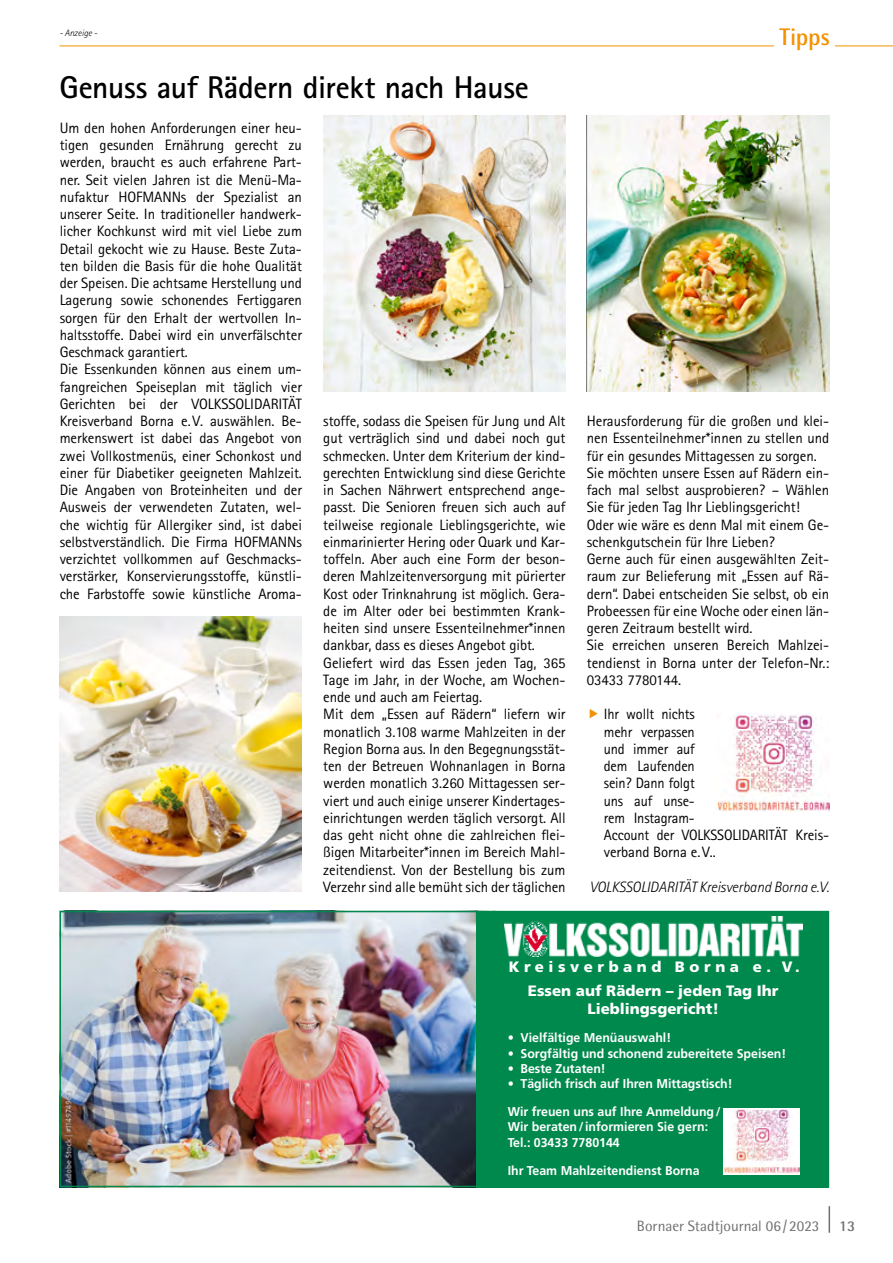
<style>
.page{position:relative;width:893px;height:1263px;background:#fff}
.page>*{position:absolute;margin:0;border:0;box-sizing:border-box;transform-origin:0 0}
.t1{font:700 31.5px "Rotis Sans Serif Std";letter-spacing:-.01em;color:#000}
.t2{font:700 24px "Rotis Semi Sans Std";letter-spacing:-.01em;color:#f39100}
.t3{font:15px/17.2px "Rotis Sans Serif Std";letter-spacing:-.005em;color:#000}
.t4{font:15px/17.2px "Rotis Sans Serif Std";letter-spacing:-.005em;color:#000;scale:.96 1}
.t5{font:900 15px/24.3px "Frutiger";color:#fff;text-align:center}
.t6{font:italic 300 15px "Rotis Sans Serif Std";letter-spacing:-.005em;color:#000}
.t7{font:15px "Rotis Semi Sans Std";color:#6e6e6e}
.t8{font:700 15px "Rotis Semi Sans Std";color:#6e6e6e}
.t9{font:700 12.75px/27.9px "Frutiger";color:#fff}
.t10{font:italic 300 9.15px "Rotis Sans Serif Std";color:#000}
</style>
<div class="page">
<svg style="left:829px;top:1206px;width:1px;height:27px"></svg>
<hr style="left:60px;top:46px;width:833px;height:1px;background:#f39100">
<div style="left:774px;top:28px;width:61px;height:29px;background:#fff"></div>
<img style="left:716px;top:714px;width:113px;height:97px">
<img style="left:587px;top:116px;width:242px;height:276px">
<img style="left:323px;top:116px;width:242px;height:276px">
<img style="left:63px;top:914px;width:413px;height:270px">
<div style="left:476px;top:911px;width:353px;height:276px;background:#00894d"></div>
<img style="left:724px;top:1108px;width:75px;height:66px">
<img style="left:504px;top:916px;width:298px;height:40px">
<div style="left:60px;top:911px;width:769px;height:276px;border:2px solid #00894d"></div>
<img style="left:60px;top:617px;width:242px;height:275px">
<h2 class="t2" style="left:779px;top:22px;width:52px">Tipps</h2>
<p class="t10" style="left:60px;top:28px;width:39px">- Anzeige -</p>
<h1 class="t1" style="left:59px;top:68px;width:471px">Genuss auf Rädern direkt nach Hause</h1>
<p class="t3" style="left:60px;top:119px;width:244px">Um den hohen Anforderungen einer heu&shy;tigen gesunden Ernährung gerecht zu werden, braucht es auch erfahrene Part&shy;ner. Seit vielen Jahren ist die Menü-Ma&shy;nufaktur HOFMANNs der Spezialist an unserer Seite. In traditioneller handwerk&shy;licher Kochkunst wird mit viel Liebe zum Detail gekocht wie zu Hause. Beste Zuta&shy;ten bilden die Basis für die hohe Qualität der Speisen. Die achtsame Herstellung und Lagerung sowie schonendes Fertiggaren sorgen für den Erhalt der wertvollen In&shy;haltsstoffe. Dabei wird ein unverfälschter Geschmack garantiert.<br>Die Essenkunden können aus einem um&shy;fangreichen Speiseplan mit täglich vier Gerichten bei der VOLKSSOLIDARITÄT Kreisverband Borna e.V. auswählen. Be&shy;merkenswert ist dabei das Angebot von zwei Vollkostmenüs, einer Schonkost und einer für Diabetiker geeigneten Mahlzeit.<br>Die Angaben von Broteinheiten und der Ausweis der verwendeten Zutaten, wel&shy;che wichtig für Allergiker sind, ist dabei selbstverständlich. Die Firma HOFMANNs verzichtet vollkommen auf Geschmacks&shy;verstärker, Konservierungsstoffe, künstli&shy;che Farbstoffe sowie künstliche Aroma-</p>
<p class="t3" style="left:323px;top:412px;width:244px">stoffe, sodass die Speisen für Jung und Alt gut verträglich sind und dabei noch gut schmecken. Unter dem Kriterium der kind&shy;gerechten Entwicklung sind diese Gerichte in Sachen Nährwert entsprechend ange&shy;passt. Die Senioren freuen sich auch auf teilweise regionale Lieblingsgerichte, wie einmarinierter Hering oder Quark und Kar&shy;toffeln. Aber auch eine Form der beson&shy;deren Mahlzeitenversorgung mit pürierter Kost oder Trinknahrung ist möglich. Gera&shy;de im Alter oder bei bestimmten Krank&shy;heiten sind unsere Essenteilnehmer*innen dankbar, dass es dieses Angebot gibt.<br>Geliefert wird das Essen jeden Tag, 365<br>Tage im Jahr, in der Woche, am Wochen&shy;ende und auch am Feiertag.<br>Mit dem „Essen auf Rädern“ liefern wir monatlich 3.108 warme Mahlzeiten in der Region Borna aus. In den Begegnungsstät&shy;ten der Betreuen Wohnanlagen in Borna werden monatlich 3.260 Mittagessen ser&shy;viert und auch einige unserer Kindertages&shy;einrichtungen werden täglich versorgt. All das geht nicht ohne die zahlreichen flei&shy;ßigen Mitarbeiter*innen im Bereich Mahl&shy;zeitendienst. Von der Bestellung bis zum Verzehr sind alle bemüht sich der täglichen</p>
<p class="t3" style="left:587px;top:412px;width:244px">Herausforderung für die großen und klei&shy;nen Essenteilnehmer*innen zu stellen und für ein gesundes Mittagessen zu sorgen.<br>Sie möchten unsere Essen auf Rädern ein&shy;fach mal selbst ausprobieren? – Wählen Sie für jeden Tag Ihr Lieblingsgericht!<br>Oder wie wäre es denn Mal mit einem Ge&shy;schenkgutschein für Ihre Lieben?<br>Gerne auch für einen ausgewählten Zeit&shy;raum zur Belieferung mit „Essen auf Rä&shy;dern“. Dabei entscheiden Sie selbst, ob ein Probeessen für eine Woche oder einen län&shy;geren Zeitraum bestellt wird.<br>Sie erreichen unseren Bereich Mahlzei&shy;tendienst in Borna unter der Telefon-Nr.:<br>03433 7780144.</p>
<p class="t4" style="left:604px;top:705px;width:236px">Ihr wollt nichts<br>mehr verpassen<br>und immer auf<br>dem Laufenden<br>sein? Dann folgt<br>uns auf unse-<br>rem Instagram-<br>Account der VOLKSSOLIDARITÄT Kreis&shy;verband Borna e.V..</p>
<p class="t6" style="left:590px;top:878px;width:241px">VOLKSSOLIDARITÄT Kreisverband Borna e.V.</p>
<p class="t5" style="left:509px;top:954px;width:293px">Kreisverband Borna e. V.<br>Essen auf Rädern – jeden Tag Ihr</p>
<p class="t5" style="left:587px;top:997px;width:133px">Lieblingsgericht!</p>
<p class="t9" style="left:508px;top:1024px;width:165px">• Vielfältige Menüauswahl!</p>
<p class="t9" style="left:508px;top:1039px;width:280px">• Sorgfältig und schonend zubereitete Speisen!</p>
<p class="t9" style="left:508px;top:1054px;width:99px">• Beste Zutaten!</p>
<p class="t9" style="left:508px;top:1070px;width:226px">• Täglich frisch auf Ihren Mittagstisch!<br>Wir freuen uns auf Ihre Anmeldung/</p>
<p class="t9" style="left:508px;top:1119px;width:202px;line-height:15.3px">Wir beraten/informieren Sie gern:<br>Tel.: 03433 7780144</p>
<p class="t9" style="left:508px;top:1156px;width:193px">Ihr Team Mahlzeitendienst Borna</p>
<p class="t7" style="left:637px;top:1217px;width:184px">Bornaer Stadtjournal 06/2023</p>
<p class="t8" style="left:839px;top:1217px;width:18px">13</p>
</div>
